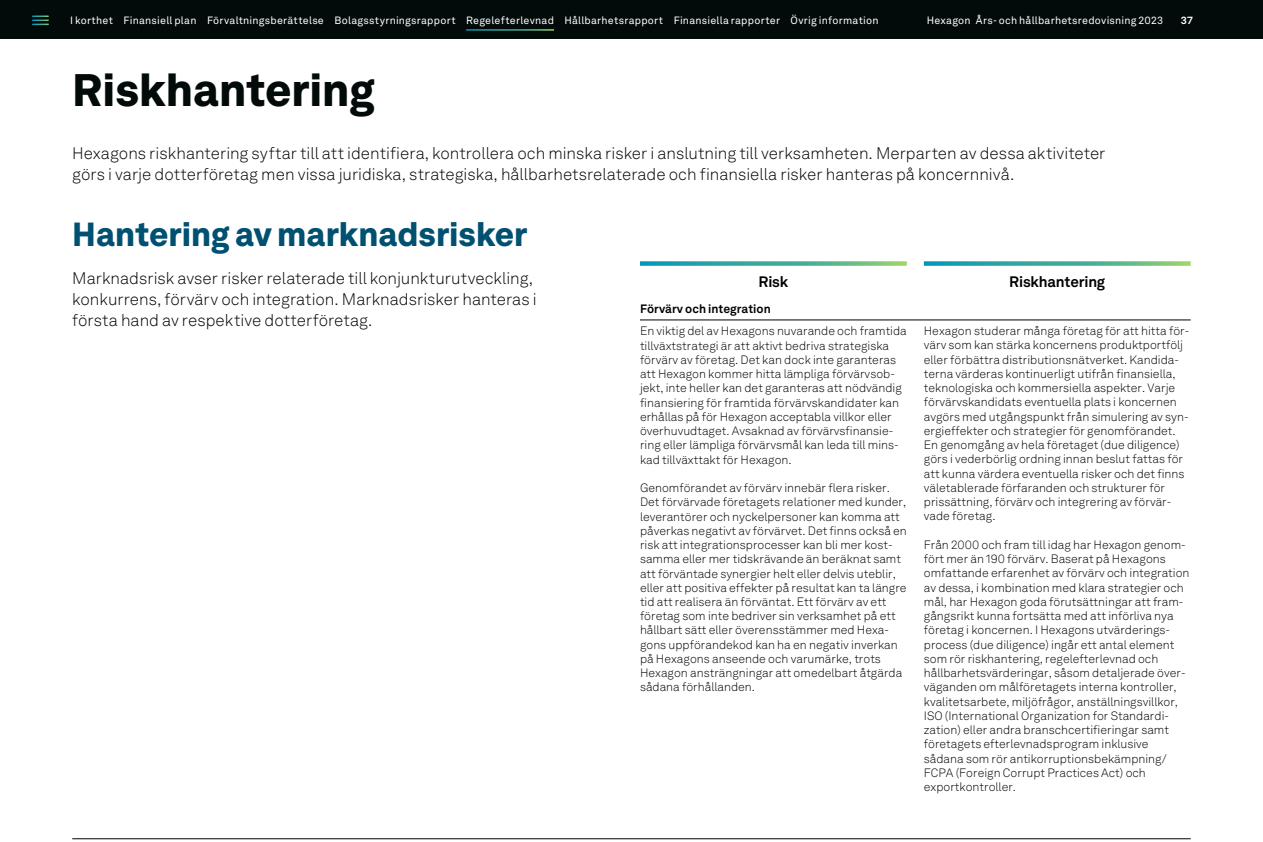
<style>
.page{position:relative;width:1263px;height:842px;background:#fff}
.page>*{position:absolute;margin:0;border:0;box-sizing:border-box;transform-origin:0 0}
.t1{font:900 45px "Hexagon Akkurat";letter-spacing:-.005em;color:#020a0a}
.t2{font:900 33px "Hexagon Akkurat";color:#005072}
.t3{font:300 16.5px/21px "Hexagon Akkurat";color:#000}
.t4{font:700 15px "Hexagon Akkurat";letter-spacing:-.015em;color:#000}
.t5{font:300 12px/14.2px "Hexagon Akkurat";color:#000}
.t6{font:700 12px "Hexagon Akkurat";color:#000}
.t7{font:10.5px "Hexagon Akkurat";letter-spacing:.02em;color:#fff}
.t8{font:700 10.5px "Hexagon Akkurat";color:#fff}
</style>
<div class="page">
<svg style="left:640px;top:261px;width:267px;height:5px"></svg>
<svg style="left:924px;top:261px;width:267px;height:5px"></svg>
<hr style="left:640px;top:320px;width:551px;height:1px;background:#000">
<hr style="left:72px;top:838px;width:1119px;height:1px;background:#000">
<div style="left:0;top:0;width:1263px;height:38px;background:#020a0a"></div>
<svg style="left:33px;top:16px;width:15px;height:9px"></svg>
<hr style="left:466px;top:29px;width:88px;height:2px;background:#fff">
<p class="t7" style="left:70px;top:12px;width:810px">I korthet Finansiell plan Förvaltningsberättelse Bolagsstyrningsrapport Regelefterlevnad Hållbarhetsrapport Finansiella rapporter Övrig information</p>
<p class="t7" style="left:927px;top:12px;width:238px">Hexagon Års- och hållbarhetsredovisning 2023</p>
<p class="t8" style="left:1181px;top:12px;width:14px">37</p>
<h1 class="t1" style="left:72px;top:55px;width:304px">Riskhantering</h1>
<p class="t3" style="left:72px;top:143px;width:1035px">Hexagons riskhantering syftar till att identifiera, kontrollera och minska risker i anslutning till verksamheten. Merparten av dessa aktiviteter görs i varje dotterföretag men vissa juridiska, strategiska, hållbarhetsrelaterade och finansiella risker hanteras på koncernnivå.</p>
<h2 class="t2" style="left:72px;top:208px;width:457px">Hantering av marknadsrisker</h2>
<h3 class="t3" style="left:72px;top:267px;width:466px">Marknadsrisk avser risker relaterade till konjunkturutveckling, konkurrens, förvärv och integration. Marknadsrisker hanteras i första hand av respektive dotterföretag.</h3>
<p class="t4" style="left:758px;top:270px;width:31px">Risk</p>
<p class="t4" style="left:1009px;top:270px;width:97px">Riskhantering</p>
<p class="t6" style="left:640px;top:300px;width:132px">Förvärv och integration</p>
<p class="t5" style="left:640px;top:324px;width:268px">En viktig del av Hexagons nuvarande och framtida tillväxtstrategi är att aktivt bedriva strategiska förvärv av företag. Det kan dock inte garanteras att Hexagon kommer hitta lämpliga förvärvsob&shy;jekt, inte heller kan det garanteras att nödvändig finansiering för framtida förvärvskandidater kan erhållas på för Hexagon acceptabla villkor eller överhuvudtaget. Avsaknad av förvärvsfinansie&shy;ring eller lämpliga förvärvsmål kan leda till mins&shy;kad tillväxttakt för Hexagon.</p>
<p class="t5" style="left:640px;top:480px;width:268px">Genomförandet av förvärv innebär flera risker.<br>Det förvärvade företagets relationer med kunder, leverantörer och nyckelpersoner kan komma att påverkas negativt av förvärvet. Det finns också en risk att integrationsprocesser kan bli mer kost&shy;samma eller mer tidskrävande än beräknat samt att förväntade synergier helt eller delvis uteblir, eller att positiva effekter på resultat kan ta längre tid att realisera än förväntat. Ett förvärv av ett företag som inte bedriver sin verksamhet på ett hållbart sätt eller överensstämmer med Hexa&shy;gons uppförandekod kan ha en negativ inverkan på Hexagons anseende och varumärke, trots Hexagon ansträngningar att omedelbart åtgärda sådana förhållanden.</p>
<p class="t5" style="left:924px;top:324px;width:267px">Hexagon studerar många företag för att hitta för&shy;värv som kan stärka koncernens produktportfölj eller förbättra distributionsnätverket. Kandida&shy;terna värderas kontinuerligt utifrån finansiella, teknologiska och kommersiella aspekter. Varje förvärvskandidats eventuella plats i koncernen avgörs med utgångspunkt från simulering av syn&shy;ergieffekter och strategier för genomförandet.<br>En genomgång av hela företaget (due diligence) görs i vederbörlig ordning innan beslut fattas för att kunna värdera eventuella risker och det finns väletablerade förfaranden och strukturer för prissättning, förvärv och integrering av förvär&shy;vade företag.</p>
<p class="t5" style="left:924px;top:537px;width:267px">Från 2000 och fram till idag har Hexagon genom&shy;fört mer än 190 förvärv. Baserat på Hexagons omfattande erfarenhet av förvärv och integration av dessa, i kombination med klara strategier och mål, har Hexagon goda förutsättningar att fram&shy;gångsrikt kunna fortsätta med att införliva nya företag i koncernen. I Hexagons utvärderings&shy;process (due diligence) ingår ett antal element som rör riskhantering, regelefterlevnad och hållbarhetsvärderingar, såsom detaljerade över&shy;väganden om målföretagets interna kontroller, kvalitetsarbete, miljöfrågor, anställningsvillkor, ISO (International Organization for Standardi&shy;zation) eller andra branschcertifieringar samt företagets efterlevnadsprogram inklusive sådana som rör antikorruptionsbekämpning/ FCPA (Foreign Corrupt Practices Act) och exportkontroller.</p>
</div>
